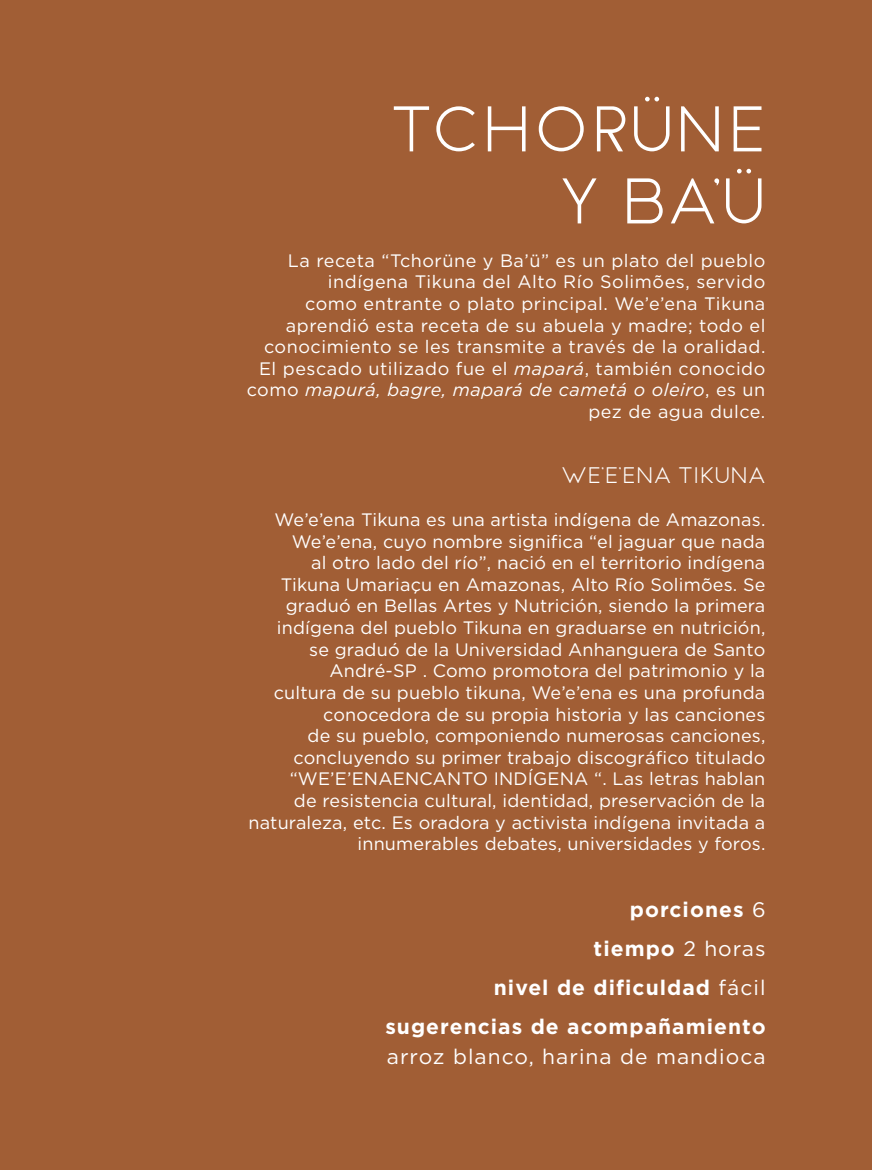
<style>
.page{position:relative;width:872px;height:1170px;background:#fff}
.page>*{position:absolute;margin:0;border:0;box-sizing:border-box;transform-origin:0 0}
.t1{font:60px/72px "Big John PRO";letter-spacing:.03em;color:#fff;text-align:right}
.t2{font:700 21px/39px "Gotham HTF";letter-spacing:.05em;color:#fff;text-align:right}
.t3{font:21px "Gotham HTF";letter-spacing:.05em;color:#fff}
.t4{font:21px "Big John PRO";letter-spacing:.03em;color:#fff}
.t5{font:18px/21.6px "Gotham HTF";letter-spacing:.01em;color:#fff;text-align:right}
.t6{font:18px/21.6px "Gotham HTF";letter-spacing:.03em;color:#fff;text-align:right}
.s1{font-style:italic}
.s2{font-weight:400}
</style>
<div class="page">
<div style="left:0;top:0;width:872px;height:1169px;background:#a15e35"></div>
<h1 class="t1" style="left:391px;top:95px;width:375px">TCHORÜNE<br>Y BA’Ü</h1>
<p class="t6" style="left:247px;top:249px;width:520px">La receta “Tchorüne y Ba’ü” es un plato del pueblo indígena Tikuna del Alto Río Solimões, servido<br>como entrante o plato principal. We’e’ena Tikuna aprendió esta receta de su abuela y madre; todo el conocimiento se les transmite a través de la oralidad.<br>El pescado utilizado fue el <span class="s1">mapará</span>, también conocido como <span class="s1">mapurá, bagre, mapará de cametá o oleiro</span>, es un pez de agua dulce.</p>
<p class="t4" style="left:562px;top:461px;width:205px">WE’E’ENA TIKUNA</p>
<p class="t5" style="left:248px;top:508px;width:518px">We’e’ena Tikuna es una artista indígena de Amazonas.<br>We’e’ena, cuyo nombre significa “el jaguar que nada<br>al otro lado del río”, nació en el territorio indígena Tikuna Umariaçu en Amazonas, Alto Río Solimões. Se graduó en Bellas Artes y Nutrición, siendo la primera indígena del pueblo Tikuna en graduarse en nutrición,<br>se graduó de la Universidad Anhanguera de Santo André-SP . Como promotora del patrimonio y la<br>cultura de su pueblo tikuna, We’e’ena es una profunda conocedora de su propia historia y las canciones<br>de su pueblo, componiendo numerosas canciones, concluyendo su primer trabajo discográfico titulado “WE’E’ENAENCANTO INDÍGENA “. Las letras hablan<br>de resistencia cultural, identidad, preservación de la naturaleza, etc. Es oradora y activista indígena invitada a innumerables debates, universidades y foros.</p>
<p class="t2" style="left:385px;top:889px;width:382px">porciones <span class="s2">6<br></span>tiempo <span class="s2">2 horas<br></span>nivel de dificuldad <span class="s2">fácil </span>sugerencias de acompañamiento</p>
<p class="t3" style="left:387px;top:1045px;width:380px">arroz blanco, harina de mandioca</p>
</div>
